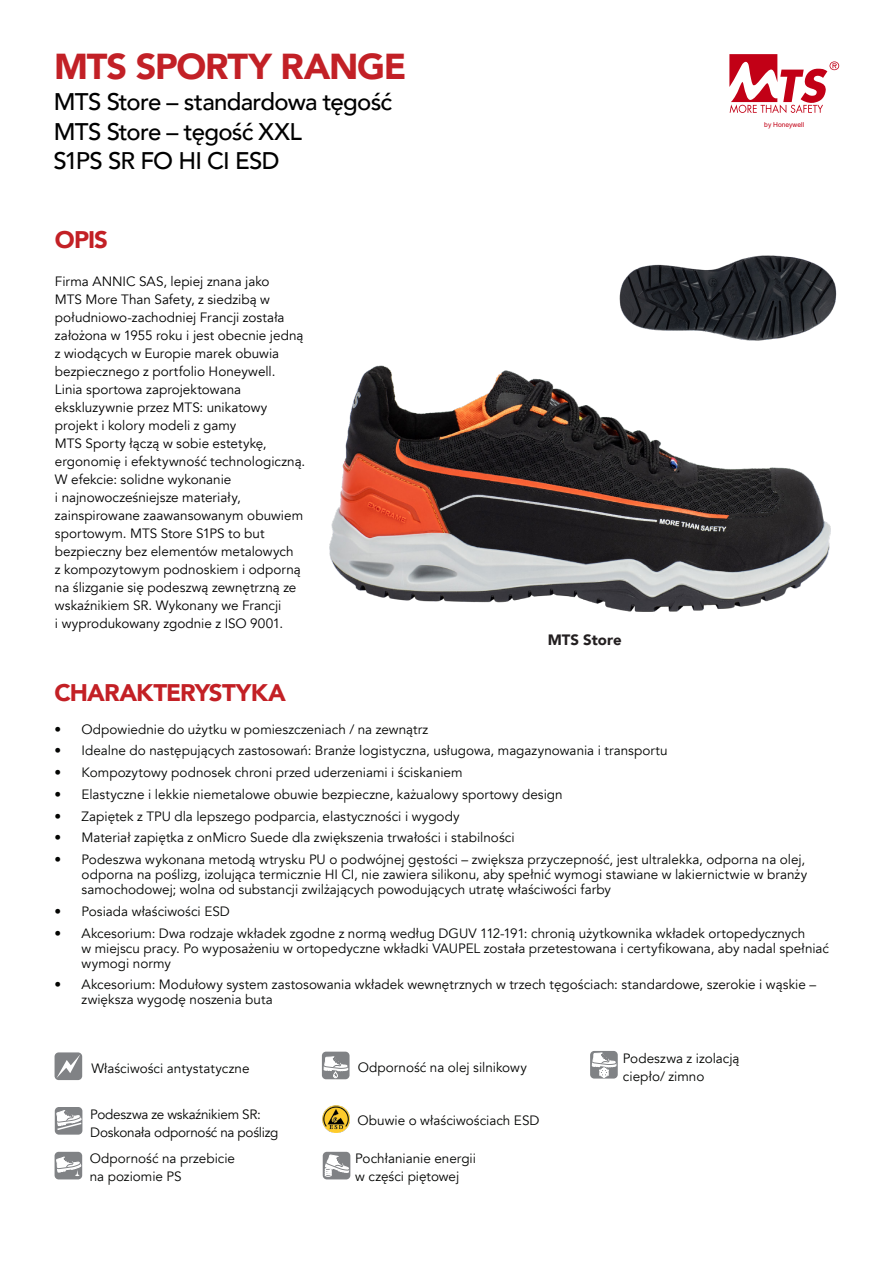
<style>
.page{position:relative;width:893px;height:1263px;background:#fff}
.page>*{position:absolute;margin:0;border:0;box-sizing:border-box;transform-origin:0 0}
.Section_Title__30_24{font:900 36px "Avenir";letter-spacing:-.035em;color:#c22026}
.Section_Title__30_24-2{font:500 24px/30px "Avenir";letter-spacing:-.03em;color:#000}
.t1{font:900 24px "Avenir";letter-spacing:-.035em;color:#c32025}
.Caption__8_11{font:900 15px "Avenir";color:#231f20}
.t2{font:13.5px/15px "Avenir";color:#040503}
.t3{font:13.5px/18px "Avenir";color:#000}
.t4{font:6.75px "Arial";color:#c20016}
</style>
<div class="page">
<img style="left:329px;top:365px;width:502px;height:247px">
<img style="left:619px;top:255px;width:218px;height:86px">
<svg style="left:729px;top:54px;width:110px;height:59px"></svg>
<div style="left:55px;top:1052px;width:27px;height:28px;background:#808285;border-radius:4px"></div>
<svg style="left:56px;top:1055px;width:24px;height:23px"></svg>
<div style="left:323px;top:1152px;width:27px;height:27px;background:#808285;border-radius:4px"></div>
<svg style="left:325px;top:1154px;width:24px;height:23px"></svg>
<div style="left:55px;top:1152px;width:27px;height:27px;background:#808285;border-radius:4px"></div>
<svg style="left:56px;top:1157px;width:25px;height:19px"></svg>
<div style="left:55px;top:1107px;width:27px;height:27px;background:#808285;border-radius:4px"></div>
<div style="left:322px;top:1052px;width:28px;height:27px;background:#808285;border-radius:4px"></div>
<svg style="left:324px;top:1056px;width:24px;height:22px"></svg>
<img style="left:322px;top:1105px;width:28px;height:27px">
<div style="left:590px;top:1051px;width:28px;height:27px;background:#808285;border-radius:4px"></div>
<svg style="left:592px;top:1052px;width:24px;height:25px"></svg>
<svg style="left:56px;top:1110px;width:27px;height:21px"></svg>
<p class="Section_Title__30_24" style="left:54px;top:36px;width:354px">MTS SPORTY RANGE</p>
<p class="Section_Title__30_24-2" style="left:54px;top:85px;width:340px">MTS Store – standardowa tęgość<br>MTS Store – tęgość XXL</p>
<p class="Section_Title__30_24-2" style="left:53px;top:145px;width:228px">S1PS SR FO HI CI ESD</p>
<p class="t1" style="left:55px;top:220px;width:55px">OPIS</p>
<p class="t3" style="left:55px;top:273px;width:252px">Firma ANNIC SAS, lepiej znana jako<br>MTS More Than Safety, z siedzibą w południowo-zachodniej Francji została założona w 1955 roku i jest obecnie jedną z wiodących w Europie marek obuwia bezpiecznego z portfolio Honeywell.<br>Linia sportowa zaprojektowana ekskluzywnie przez MTS: unikatowy projekt i kolory modeli z gamy<br>MTS Sporty łączą w sobie estetykę, ergonomię i efektywność technologiczną.<br>W efekcie: solidne wykonanie<br>i najnowocześniejsze materiały, zainspirowane zaawansowanym obuwiem sportowym. MTS Store S1PS to but bezpieczny bez elementów metalowych<br>z kompozytowym podnoskiem i odporną na ślizganie się podeszwą zewnętrzną ze wskaźnikiem SR. Wykonany we Francji<br>i wyprodukowany zgodnie z ISO 9001.</p>
<p class="t4" style="left:764px;top:120px;width:41px">by Honeywell</p>
<p class="Caption__8_11" style="left:548px;top:626px;width:75px">MTS Store</p>
<p class="t1" style="left:55px;top:672px;width:233px">CHARAKTERYSTYKA</p>
<p class="t2" style="left:55px;top:722px;width:375px">• Odpowiednie do użytku w pomieszczeniach / na zewnątrz</p>
<p class="t2" style="left:55px;top:743px;width:615px">• Idealne do następujących zastosowań: Branże logistyczna, usługowa, magazynowania i transportu</p>
<p class="t2" style="left:55px;top:765px;width:410px">• Kompozytowy podnosek chroni przed uderzeniami i ściskaniem</p>
<p class="t2" style="left:55px;top:787px;width:510px">• Elastyczne i lekkie niemetalowe obuwie bezpieczne, każualowy sportowy design</p>
<p class="t2" style="left:55px;top:809px;width:406px">• Zapiętek z TPU dla lepszego podparcia, elastyczności i wygody</p>
<p class="t2" style="left:55px;top:830px;width:462px">• Materiał zapiętka z onMicro Suede dla zwiększenia trwałości i stabilności</p>
<p class="t2" style="left:82px;top:852px;width:727px;text-indent:-27px">• Podeszwa wykonana metodą wtrysku PU o podwójnej gęstości – zwiększa przyczepność, jest ultralekka, odporna na olej, odporna na poślizg, izolująca termicznie HI CI, nie zawiera silikonu, aby spełnić wymogi stawiane w lakiernictwie w branży samochodowej; wolna od substancji zwilżających powodujących utratę właściwości farby</p>
<p class="t2" style="left:55px;top:904px;width:177px">• Posiada właściwości ESD</p>
<p class="t2" style="left:82px;top:926px;width:749px;text-indent:-27px">• Akcesorium: Dwa rodzaje wkładek zgodne z normą według DGUV 112-191: chronią użytkownika wkładek ortopedycznych<br>w miejscu pracy. Po wyposażeniu w ortopedyczne wkładki VAUPEL została przetestowana i certyfikowana, aby nadal spełniać wymogi normy</p>
<p class="t2" style="left:82px;top:977px;width:736px;text-indent:-27px">• Akcesorium: Modułowy system zastosowania wkładek wewnętrznych w trzech tęgościach: standardowe, szerokie i wąskie – zwiększa wygodę noszenia buta</p>
<p class="t2" style="left:91px;top:1061px;width:160px">Właściwości antystatyczne</p>
<p class="t2" style="left:358px;top:1060px;width:171px">Odporność na olej silnikowy</p>
<p class="t2" style="left:623px;top:1049px;width:118px;line-height:18px">Podeszwa z izolacją ciepło/ zimno</p>
<p class="t2" style="left:90px;top:1105px;width:189px;line-height:18px">Podeszwa ze wskaźnikiem SR:<br>Doskonała odporność na poślizg</p>
<p class="t2" style="left:358px;top:1113px;width:183px">Obuwie o właściwościach ESD</p>
<p class="t2" style="left:90px;top:1150px;width:147px;line-height:18px">Odporność na przebicie na poziomie PS</p>
<p class="t2" style="left:355px;top:1150px;width:122px;line-height:18px">Pochłanianie energii w części piętowej</p>
</div>
